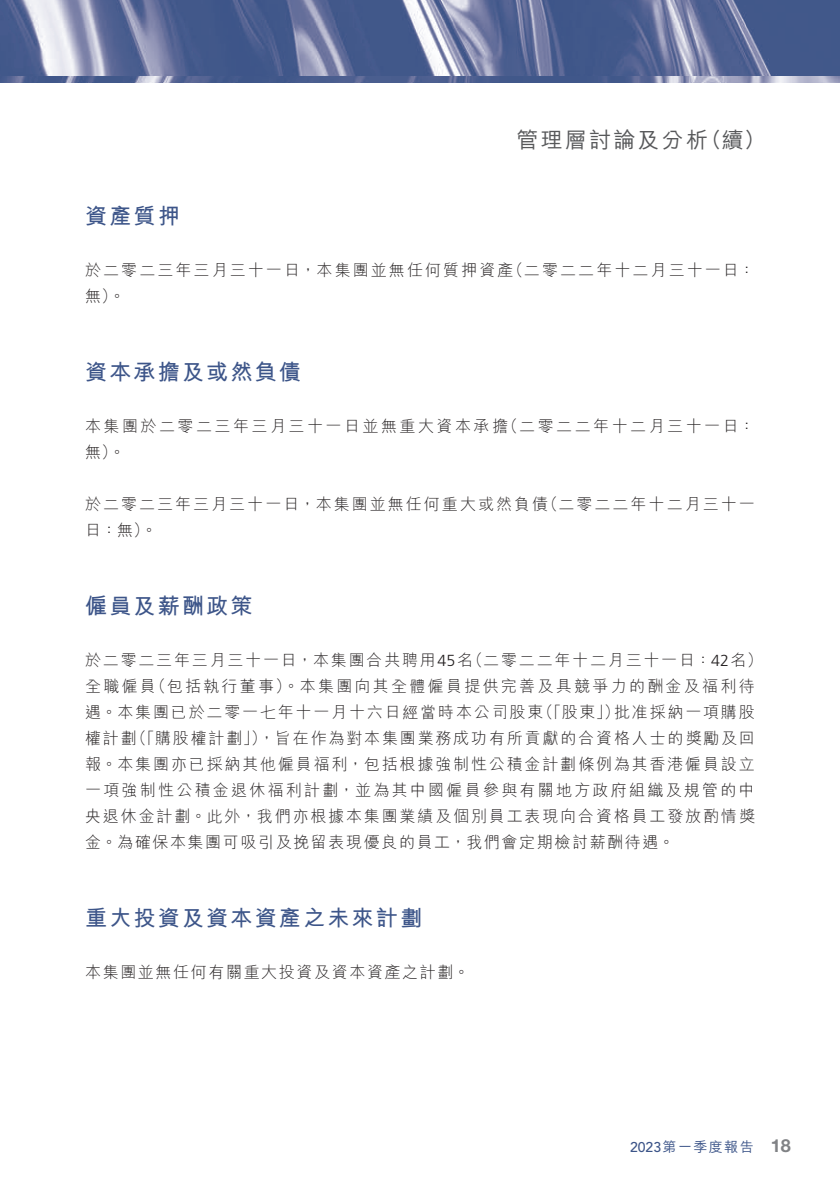
<style>
.page{position:relative;width:840px;height:1191px;background:#fff}
.page>*{position:absolute;margin:0;border:0;box-sizing:border-box;transform-origin:0 0}
.t1{font:700 22px "M Hei HK";letter-spacing:.1em;color:#3d5589}
.t2{font:500 22px "M Hei HK";letter-spacing:.1em;color:#57585a}
.t3{font:700 18px "Helvetica Neue LT Std";color:#808285}
.t4{font:300 16px/26px "M Hei HK";letter-spacing:.115em;color:#231f20}
.t5{font:300 16px/26px "M Hei HK";letter-spacing:.14em;color:#231f20}
.t6{font:300 16px/26px "M Hei HK";letter-spacing:.155em;color:#231f20}
.t7{font:500 14px "M Hei HK";letter-spacing:.1em;color:#3d5589}
.s1{font-family:"Frutiger LT Std"}
.s2{font-family:"Avenir LT Std"}
</style>
<div class="page">
<img style="left:0;top:0;width:839px;height:82px">
<h1 class="t1" style="left:85px;top:200px;width:96px">資產質押</h1>
<h1 class="t2" style="left:516px;top:124px;width:193px">管理層討論及分析</h1>
<h1 class="t2" style="left:699px;top:124px;width:67px">（續(</h1>
<p class="t4" style="left:507px;top:257px;width:249px">（二零二二年十二月三十一日：</p>
<p class="t4" style="left:85px;top:257px;width:429px">於二零二三年三月三十一日，本集團並無任何質押資產無。(</p>
<h1 class="t1" style="left:85px;top:356px;width:217px">資本承擔及或然負債</h1>
<p class="t6" style="left:502px;top:413px;width:254px">（二零二二年十二月三十一日：</p>
<p class="t6" style="left:85px;top:413px;width:424px">本集團於二零二三年三月三十一日並無重大資本承擔無。(</p>
<p class="t4" style="left:541px;top:491px;width:214px">（二零二二年十二月三十一</p>
<p class="t4" style="left:85px;top:491px;width:464px">於二零二三年三月三十一日，本集團並無任何重大或然負債日：無。(</p>
<h1 class="t1" style="left:85px;top:590px;width:169px">僱員及薪酬政策</h1>
<p class="t4" style="left:467px;top:647px;width:297px">（二零二二年十二月三十一日：<span class="s1">42</span>名(</p>
<p class="t5" style="left:150px;top:647px;width:606px;text-indent:-65px">於二零二三年三月三十一日，本集團合共聘用<span class="s1">45</span>名<br>（包括執行董事）。本集團向其全體僱員提供完善及具競爭力的酬金及福利待</p>
<p class="t4" style="left:85px;top:673px;width:72px">全職僱員</p>
<p class="t4" style="left:537px;top:699px;width:84px">（「股東」）</p>
<p class="t4" style="left:258px;top:699px;width:497px;text-indent:-173px">遇。本集團已於二零一七年十一月十六日經當時本公司股東<br>，旨在作為對本集團業務成功有所貢獻的合資格人士的獎勵及回</p>
<p class="t4" style="left:613px;top:699px;width:142px">批准採納一項購股</p>
<p class="t4" style="left:131px;top:725px;width:137px">（「購股權計劃」）</p>
<p class="t4" style="left:85px;top:725px;width:670px">權計劃<br>報。本集團亦已採納其他僱員福利，包括根據強制性公積金計劃條例為其香港僱員設立一項強制性公積金退休福利計劃，並為其中國僱員參與有關地方政府組織及規管的中央退休金計劃。此外，我們亦根據本集團業績及個別員工表現向合資格員工發放酌情獎金。為確保本集團可吸引及挽留表現優良的員工，我們會定期檢討薪酬待遇。</p>
<h1 class="t1" style="left:85px;top:902px;width:338px">重大投資及資本資產之未來計劃</h1>
<p class="t4" style="left:85px;top:959px;width:386px">本集團並無任何有關重大投資及資本資產之計劃。</p>
<p class="t7" style="left:629px;top:1137px;width:125px"><span class="s2">2023</span>第一季度報告</p>
<p class="t3" style="left:770px;top:1134px;width:22px">18</p>
</div>
